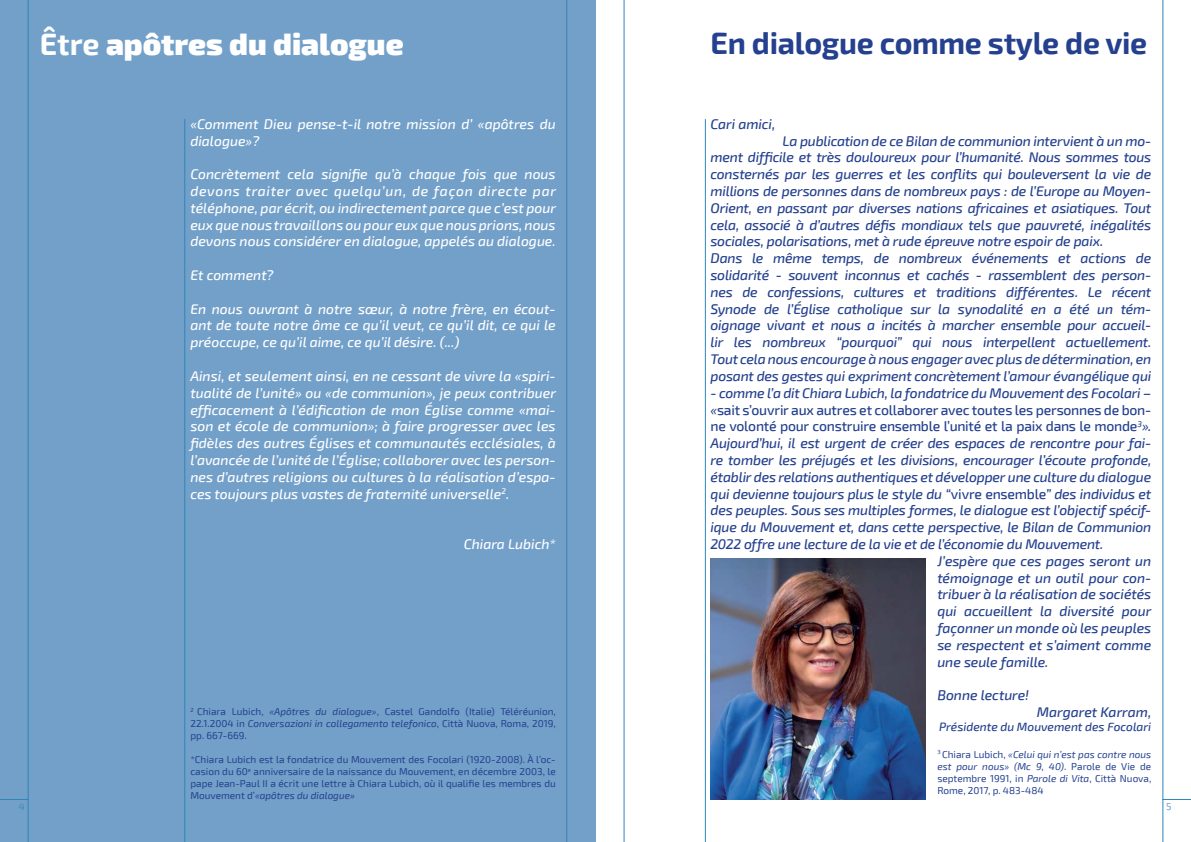
<style>
.page{position:relative;width:1191px;height:842px;background:#fff}
.page>*{position:absolute;margin:0;border:0;box-sizing:border-box;transform-origin:0 0}
.t1{font:700 30.4px "Exo 2";letter-spacing:-.01em;color:#24408e}
.t2{font:900 30.4px "Exo 2";color:#fff}
.t3{font:italic 500 14px/16.8px "Exo 2";letter-spacing:-.015em;color:#24408e}
.t4{font:italic 500 14px/16.8px "Exo 2";color:#fff;text-align:justify}
.t5{font:500 14px "Exo 2";letter-spacing:-.02em;color:#24408e}
.t6{font:italic 500 12px "Exo 2";color:#24408e}
.t7{font:10px/12px "Exo 2";color:#24408e;text-align:justify}
.t8{font:300 10px "Exo 2";color:#2f85b8}
.s1{font-weight:700}
.s2{font-style:italic}
.s3{font-style:normal}
</style>
<div class="page">
<div style="left:0;top:0;width:595px;height:842px;background:#73a0c9"></div>
<hr style="left:28px;top:0;width:1px;height:842px;background:#2f85b8">
<svg style="left:0;top:799px;width:28px;height:1px"></svg>
<svg style="left:1163px;top:799px;width:28px;height:1px"></svg>
<hr style="left:184px;top:119px;width:1px;height:723px;background:#2f85b8">
<hr style="left:566px;top:0;width:1px;height:842px;background:#2f85b8">
<hr style="left:623px;top:0;width:1px;height:842px;background:#2f85b8">
<hr style="left:1162px;top:0;width:1px;height:842px;background:#2f85b8">
<hr style="left:705px;top:119px;width:1px;height:723px;background:#2f85b8">
<img style="left:710px;top:558px;width:215px;height:241px">
<h1 class="t2" style="left:40px;top:26px;width:365px"><span class="s1">Être</span> apôtres du dialogue</h1>
<h1 class="t1" style="left:710px;top:26px;width:438px">En dialogue comme style de vie</h1>
<p class="t4" style="left:190px;top:116px;width:367px">«Comment Dieu pense-t-il notre mission d’ «apôtres du dialogue»?</p>
<p class="t4" style="left:190px;top:166px;width:367px">Concrètement cela signifie qu’à chaque fois que nous devons traiter avec quelqu’un, de façon directe par téléphone, par écrit, ou indirectement parce que c’est pour eux que nous travaillons ou pour eux que nous prions, nous devons nous considérer en dialogue, appelés au dialogue.</p>
<p class="t4" style="left:190px;top:267px;width:85px">Et comment?</p>
<p class="t4" style="left:190px;top:301px;width:367px">En nous ouvrant à notre sœur, à notre frère, en écout&shy;ant de toute notre âme ce qu’il veut, ce qu’il dit, ce qui le préoccupe, ce qu’il aime, ce qu’il désire. (...)</p>
<p class="t4" style="left:190px;top:368px;width:367px">Ainsi, et seulement ainsi, en ne cessant de vivre la «spiri&shy;tualité de l’unité» ou «de communion», je peux contribuer efficacement à l’édification de mon Église comme «mai&shy;son et école de communion»; à faire progresser avec les fidèles des autres Églises et communautés ecclésiales, à l’avancée de l’unité de l’Église; collaborer avec les person&shy;nes d’autres religions ou cultures à la réalisation d’espa&shy;ces toujours plus vastes de fraternité universelle<sup>2</sup>.</p>
<p class="t4" style="left:464px;top:536px;width:93px">Chiara Lubich*</p>
<p class="t3" style="left:710px;top:117px;width:66px">Cari amici,</p>
<p class="t3" style="left:710px;top:133px;width:442px;text-indent:72px">La publication de ce Bilan de communion intervient à un mo&shy;ment difficile et très douloureux pour l’humanité. Nous sommes tous consternés par les guerres et les conflits qui bouleversent la vie de millions de personnes dans de nombreux pays : de l’Europe au Moyen-Orient, en passant par diverses nations africaines et asiatiques. Tout cela, associé à d’autres défis mondiaux tels que pauvreté, inégalités sociales, polarisations, met à rude épreuve notre espoir de paix.<br>Dans le même temps, de nombreux événements et actions de solidarité - souvent inconnus et cachés - rassemblent des person&shy;nes de confessions, cultures et traditions différentes. Le récent Synode de l’Église catholique sur la synodalité en a été un tém&shy;oignage vivant et nous a incités à marcher ensemble pour accueil&shy;lir les nombreux “pourquoi” qui nous interpellent actuellement.<br>Tout cela nous encourage à nous engager avec plus de détermination, en posant des gestes qui expriment concrètement l’amour évangélique qui</p>
<p class="t3" style="left:710px;top:385px;width:442px">- comme l’a dit Chiara Lubich, la fondatrice du Mouvement des Focolari –</p>
<p class="t5" style="left:710px;top:401px;width:442px"><span class="s2">«</span>sait s’ouvrir aux autres et collaborer avec toutes les personnes de bon-</p>
<p class="t5" style="left:710px;top:418px;width:442px">ne volonté pour construire ensemble l’unité et la paix dans le monde<sup>3</sup><span class="s2">».</span></p>
<p class="t3" style="left:710px;top:435px;width:442px">Aujourd’hui, il est urgent de créer des espaces de rencontre pour fai-</p>
<p class="t3" style="left:710px;top:452px;width:442px">re tomber les préjugés et les divisions, encourager l’écoute profonde,</p>
<p class="t3" style="left:710px;top:469px;width:442px">établir des relations authentiques et développer une culture du dialogue</p>
<p class="t3" style="left:710px;top:485px;width:442px">qui devienne toujours plus le style du “<span class="s3">vivre ensemble</span>” des individus et</p>
<p class="t3" style="left:710px;top:502px;width:442px">des peuples. Sous ses multiples formes, le dialogue est l’objectif spécif-</p>
<p class="t3" style="left:710px;top:519px;width:442px">ique du Mouvement et, dans cette perspective, le Bilan de Communion</p>
<p class="t3" style="left:710px;top:536px;width:394px">2022 offre une lecture de la vie et de l’économie du Mouvement.</p>
<p class="t3" style="left:937px;top:553px;width:215px">J’espère que ces pages seront un</p>
<p class="t3" style="left:937px;top:569px;width:215px">témoignage et un outil pour con-</p>
<p class="t3" style="left:937px;top:586px;width:215px">tribuer à la réalisation de sociétés</p>
<p class="t3" style="left:937px;top:603px;width:215px">qui accueillent la diversité pour</p>
<p class="t3" style="left:937px;top:620px;width:215px">façonner un monde où les peuples</p>
<p class="t3" style="left:937px;top:637px;width:215px">se respectent et s’aiment comme</p>
<p class="t3" style="left:937px;top:653px;width:112px">une seule famille.</p>
<p class="t3" style="left:937px;top:688px;width:93px">Bonne lecture!</p>
<p class="t3" style="left:1037px;top:704px;width:116px">Margaret Karram,</p>
<p class="t6" style="left:939px;top:720px;width:214px">Présidente du Mouvement des Focolari</p>
<p class="t7" style="left:937px;top:748px;width:215px"><sup>3</sup> Chiara Lubich, <span class="s2">«Celui qui n’est pas contre nous est pour nous» (Mc 9, 40)</span>. Parole de Vie de septembre 1991, in <span class="s2">Parole di Vita</span>, Città Nuova, Rome, 2017, p. 483-484</p>
<p class="t7" style="left:190px;top:706px;width:367px"><sup>2</sup> Chiara Lubich, <span class="s2">«Apôtres du dialogue»</span>, Castel Gandolfo (Italie) Téléréunion, 22.1.2004 in <span class="s2">Conversazioni in collegamento telefonico</span>, Città Nuova, Roma, 2019, pp. 667-669.</p>
<p class="t7" style="left:190px;top:754px;width:367px">*Chiara Lubich est la fondatrice du Mouvement des Focolari (1920-2008). À l’oc&shy;casion du 60<sup>e</sup> anniversaire de la naissance du Mouvement, en décembre 2003, le pape Jean-Paul II a écrit une lettre à Chiara Lubich, où il qualifie les membres du Mouvement d’<span class="s2">«apôtres du dialogue»</span></p>
<p class="t8" style="left:19px;top:801px;width:8px">4</p>
<p class="t8" style="left:1166px;top:801px;width:7px">5</p>
</div>
